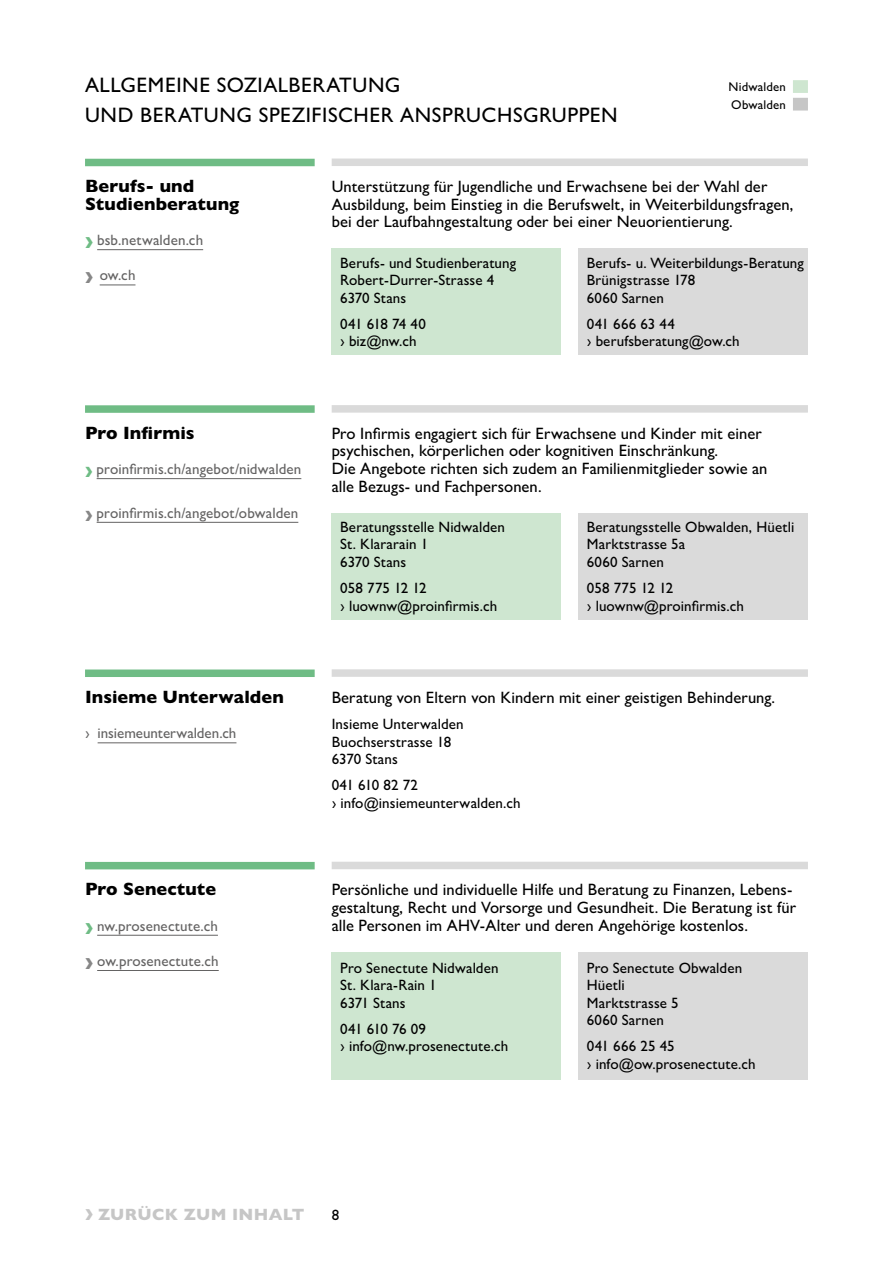
<style>
.page{position:relative;width:893px;height:1263px;background:#fff}
.page>*{position:absolute;margin:0;border:0;box-sizing:border-box;transform-origin:0 0}
.t1{font:500 21px/30px "Gill Sans MT Pro";letter-spacing:.025em;color:#000}
.t2{font:800 18px/17.5px "Gill Sans MT Pro";letter-spacing:.005em;color:#000}
.t3{font:500 16.5px/17.5px "Gill Sans MT Pro";letter-spacing:.005em;color:#000}
.t4{font:800 16.5px "Gill Sans MT Pro";letter-spacing:.02em;color:#c6c6c6}
.t5{font:500 15px/17.7px "Gill Sans MT Pro";letter-spacing:.01em;color:#000}
.t6{font:500 15px "Gill Sans MT Pro";letter-spacing:.005em;color:#646363}
.t7{font:500 12.75px/17.7px "Gill Sans MT Pro";letter-spacing:.015em;color:#000}
.s1{font-weight:800;font-size:22.5px;color:#6fbc85}
.s2{font-weight:800;font-size:22.5px;color:#878787}
.s3{font-weight:800;font-size:21px;color:#6fbc85}
.s4{font-weight:800;font-size:21px;color:#878787}
.s5{font-size:22.5px}
</style>
<div class="page">
<div style="left:332px;top:159px;width:476px;height:7px;background:#dadada"></div>
<div style="left:332px;top:405px;width:476px;height:8px;background:#dadada"></div>
<div style="left:332px;top:669px;width:476px;height:8px;background:#dadada"></div>
<div style="left:332px;top:862px;width:476px;height:7px;background:#dadada"></div>
<div style="left:332px;top:249px;width:229px;height:106px;background:#cee6d0"></div>
<div style="left:578px;top:249px;width:230px;height:106px;background:#dadada"></div>
<div style="left:332px;top:513px;width:229px;height:106px;background:#cee6d0"></div>
<div style="left:578px;top:513px;width:230px;height:106px;background:#dadada"></div>
<div style="left:332px;top:952px;width:229px;height:127px;background:#cee6d0"></div>
<div style="left:578px;top:952px;width:230px;height:127px;background:#dadada"></div>
<div style="left:85px;top:159px;width:230px;height:7px;background:#6fbc85"></div>
<hr style="left:97px;top:249px;width:106px;height:1px;background:#646363">
<hr style="left:100px;top:285px;width:35px;height:1px;background:#646363">
<div style="left:85px;top:405px;width:230px;height:8px;background:#6fbc85"></div>
<hr style="left:97px;top:478px;width:204px;height:1px;background:#646363">
<hr style="left:97px;top:522px;width:201px;height:1px;background:#646363">
<div style="left:85px;top:669px;width:230px;height:8px;background:#6fbc85"></div>
<hr style="left:98px;top:742px;width:138px;height:1px;background:#646363">
<div style="left:85px;top:862px;width:230px;height:7px;background:#6fbc85"></div>
<hr style="left:97px;top:935px;width:121px;height:1px;background:#646363">
<hr style="left:97px;top:970px;width:122px;height:1px;background:#646363">
<div style="left:793px;top:80px;width:15px;height:13px;background:#cee6d0"></div>
<div style="left:793px;top:98px;width:15px;height:13px;background:#c6c6c6"></div>
<p class="t1" style="left:85px;top:70px;width:534px">ALLGEMEINE SOZIALBERATUNG<br>UND BERATUNG SPEZIFISCHER ANSPRUCHSGRUPPEN</p>
<p class="t7" style="left:729px;top:78px;width:59px">Nidwalden<br>Obwalden</p>
<p class="t2" style="left:85px;top:177px;width:156px">Berufs- und<br>Studienberatung</p>
<p class="t6" style="left:85px;top:231px;width:120px"><span class="s1">›</span> bsb.netwalden.ch</p>
<p class="t6" style="left:85px;top:266px;width:52px"><span class="s2">›</span> ow.ch</p>
<p class="t2" style="left:85px;top:424px;width:111px">Pro Infirmis</p>
<p class="t6" style="left:85px;top:460px;width:218px"><span class="s3">›</span> proinfirmis.ch/angebot/nidwalden</p>
<p class="t6" style="left:85px;top:504px;width:215px"><span class="s4">›</span> proinfirmis.ch/angebot/obwalden</p>
<p class="t2" style="left:85px;top:688px;width:200px">Insieme Unterwalden</p>
<p class="t6" style="left:85px;top:724px;width:153px">› insiemeunterwalden.ch</p>
<p class="t2" style="left:85px;top:880px;width:133px">Pro Senectute</p>
<p class="t6" style="left:85px;top:917px;width:134px"><span class="s1">›</span> nw.prosenectute.ch</p>
<p class="t6" style="left:85px;top:952px;width:135px"><span class="s2">›</span> ow.prosenectute.ch</p>
<p class="t3" style="left:332px;top:178px;width:463px">Unterstützung für Jugendliche und Erwachsene bei der Wahl der<br>Ausbildung, beim Einstieg in die Berufswelt, in Weiterbildungsfragen, bei der Laufbahngestaltung oder bei einer Neuorientierung.</p>
<p class="t5" style="left:340px;top:253px;width:178px">Berufs- und Studienberatung<br>Robert-Durrer-Strasse 4<br>6370 Stans</p>
<p class="t5" style="left:340px;top:315px;width:87px">041 618 74 40 › biz@nw.ch</p>
<p class="t5" style="left:587px;top:253px;width:218px">Berufs- u. Weiterbildungs-Beratung<br>Brünigstrasse 178<br>6060 Sarnen</p>
<p class="t5" style="left:587px;top:315px;width:154px">041 666 63 44<br>› berufsberatung@ow.ch</p>
<p class="t3" style="left:332px;top:424px;width:437px">Pro Infirmis engagiert sich für Erwachsene und Kinder mit einer psychischen, körperlichen oder kognitiven Einschränkung.<br>Die Angebote richten sich zudem an Familienmitglieder sowie an alle Bezugs- und Fachpersonen.</p>
<p class="t5" style="left:340px;top:518px;width:166px">Beratungsstelle Nidwalden<br>St. Klararain 1<br>6370 Stans</p>
<p class="t5" style="left:340px;top:579px;width:159px">058 775 12 12<br>› luownw@proinfirmis.ch</p>
<p class="t5" style="left:587px;top:518px;width:209px">Beratungsstelle Obwalden, Hüetli<br>Marktstrasse 5a<br>6060 Sarnen</p>
<p class="t5" style="left:587px;top:579px;width:159px">058 775 12 12<br>› luownw@proinfirmis.ch</p>
<p class="t3" style="left:332px;top:688px;width:445px">Beratung von Eltern von Kindern mit einer geistigen Behinderung.</p>
<p class="t5" style="left:332px;top:715px;width:134px">Insieme Unterwalden<br>Buochserstrasse 18<br>6370 Stans</p>
<p class="t5" style="left:332px;top:776px;width:191px">041 610 82 72<br>› info@insiemeunterwalden.ch</p>
<p class="t3" style="left:332px;top:881px;width:466px">Persönliche und individuelle Hilfe und Beratung zu Finanzen, Lebens&shy;gestaltung, Recht und Vorsorge und Gesundheit. Die Beratung ist für alle Personen im AHV-Alter und deren Angehörige kostenlos.</p>
<p class="t5" style="left:340px;top:958px;width:160px">Pro Senectute Nidwalden<br>St. Klara-Rain 1<br>6371 Stans</p>
<p class="t5" style="left:340px;top:1020px;width:170px">041 610 76 09<br>› info@nw.prosenectute.ch</p>
<p class="t5" style="left:587px;top:958px;width:157px">Pro Senectute Obwalden<br>Hüetli<br>Marktstrasse 5<br>6060 Sarnen</p>
<p class="t5" style="left:587px;top:1037px;width:170px">041 666 25 45<br>› info@ow.prosenectute.ch</p>
<p class="t4" style="left:85px;top:1205px;width:221px"><span class="s5">›</span> ZURÜCK ZUM INHALT</p>
<p class="t5" style="left:332px;top:1206px;width:9px">8</p>
</div>
